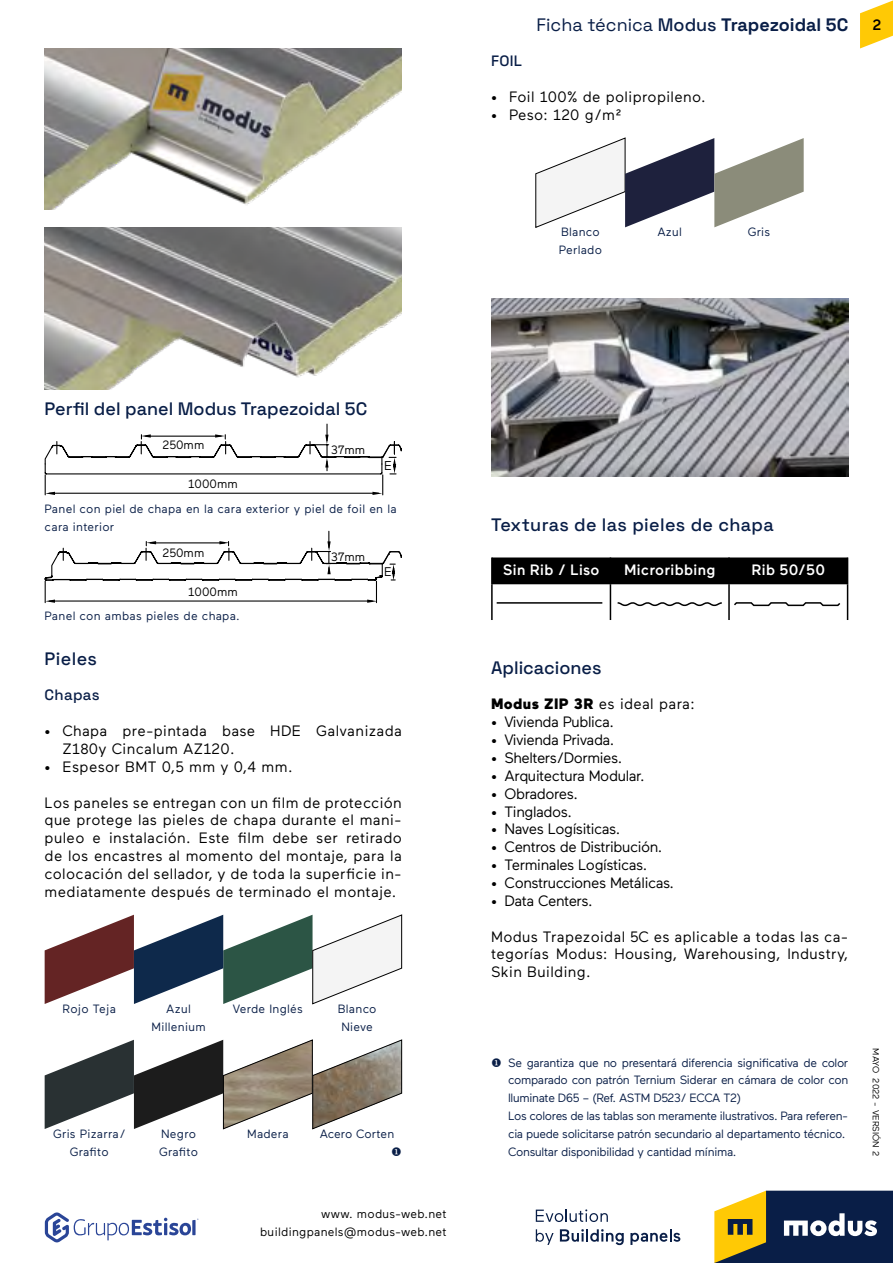
<style>
.page{position:relative;width:893px;height:1263px;background:#fff}
.page>*{position:absolute;margin:0;border:0;box-sizing:border-box;transform-origin:0 0}
.t1{font:500 18px "Space Grotesk";color:#091e47}
.t2{font:700 18px "Space Grotesk";color:#091e47}
.t3{font:500 18px "Space Grotesk";letter-spacing:.02em;color:#091e47}
.t4{font:15px/17.9px "Maax";letter-spacing:.01em;color:#000;text-align:justify}
.t5{font:15px "Maax";letter-spacing:-.03em;color:#000}
.t6{font:500 15px "Maax";letter-spacing:.02em;color:#fff}
.t7{font:500 15px "Space Grotesk";letter-spacing:.02em;color:#091e47}
.t8{font:500 15px "Maax";color:#000}
.t9{font:12.75px "Maax";color:#000}
.t10{font:12.45px "Maax";color:#000}
.t11{font:12px/17.9px "Maax";letter-spacing:-.025em;color:#091e47}
.t12{font:12px/17.9px "Maax";letter-spacing:.02em;color:#091e47;text-align:center}
.t13{font:12px/17.9px "Maax";letter-spacing:.01em;color:#000;text-align:right}
.t14{font:12px/17.9px "Maax";letter-spacing:.015em;color:#091e47}
.t15{font:12px "Maax";color:#091e47}
.t16{font:12px "Maax";letter-spacing:.025em;color:#091e47}
.t17{font:9px "Maax";color:#000}
.s1{font-weight:400}
.s2{font-weight:500}
.s3{font-weight:900}
</style>
<div class="page">
<svg style="left:860px;top:0;width:33px;height:48px"></svg>
<svg style="left:536px;top:1209px;width:72px;height:13px"></svg>
<svg style="left:536px;top:1229px;width:18px;height:16px"></svg>
<svg style="left:560px;top:1229px;width:64px;height:16px"></svg>
<svg style="left:630px;top:1229px;width:50px;height:16px"></svg>
<svg style="left:714px;top:1191px;width:179px;height:72px"></svg>
<svg style="left:192px;top:1220px;width:4px;height:15px"></svg>
<svg style="left:45px;top:1212px;width:146px;height:30px"></svg>
<img style="left:45px;top:48px;width:357px;height:161px">
<img style="left:45px;top:227px;width:357px;height:162px">
<svg style="left:45px;top:914px;width:357px;height:90px"></svg>
<svg style="left:45px;top:1039px;width:357px;height:90px"></svg>
<svg style="left:535px;top:138px;width:269px;height:90px"></svg>
<img style="left:491px;top:298px;width:357px;height:179px">
<hr style="left:491px;top:557px;width:2px;height:27px;background:#000">
<div style="left:492px;top:557px;width:356px;height:27px;background:#000"></div>
<hr style="left:491px;top:584px;width:2px;height:36px;background:#000">
<hr style="left:610px;top:584px;width:1px;height:36px;background:#000">
<hr style="left:728px;top:584px;width:2px;height:36px;background:#000">
<hr style="left:847px;top:584px;width:1px;height:36px;background:#000">
<hr style="left:497px;top:602px;width:105px;height:2px;background:#000">
<svg style="left:617px;top:602px;width:105px;height:5px"></svg>
<svg style="left:734px;top:602px;width:107px;height:5px"></svg>
<svg style="left:44px;top:423px;width:358px;height:72px"></svg>
<svg style="left:44px;top:531px;width:358px;height:73px"></svg>
<p class="t2" style="left:536px;top:11px;width:313px"><span class="s1">Ficha técnica</span> <span class="s2">Modus</span> Trapezoidal 5C</p>
<p class="t7" style="left:491px;top:50px;width:32px">FOIL</p>
<p class="t4" style="left:491px;top:88px;width:216px">• Foil 100% de polipropileno.</p>
<p class="t4" style="left:491px;top:106px;width:132px">• Peso: 120 g/m²</p>
<p class="t8" style="left:872px;top:17px;width:11px">2</p>
<p class="t12" style="left:559px;top:223px;width:45px;text-align:left">Blanco<br>Perlado</p>
<p class="t11" style="left:657px;top:223px;width:26px">Azul</p>
<p class="t11" style="left:748px;top:223px;width:24px">Gris</p>
<p class="t1" style="left:45px;top:395px;width:324px">Perfil del panel Modus Trapezoidal 5C</p>
<p class="t13" style="left:163px;top:437px;width:43px">250mm</p>
<p class="t13" style="left:331px;top:441px;width:36px">37mm</p>
<p class="t9" style="left:384px;top:459px;width:9px">E</p>
<p class="t12" style="left:45px;top:500px;width:353px;text-align:left">Panel con piel de chapa en la cara exterior y piel de foil en la cara interior</p>
<p class="t13" style="left:188px;top:475px;width:51px">1000mm</p>
<p class="t13" style="left:163px;top:544px;width:43px">250mm</p>
<p class="t13" style="left:188px;top:583px;width:51px">1000mm</p>
<p class="t12" style="left:45px;top:607px;width:197px">Panel con ambas pieles de chapa.</p>
<p class="t13" style="left:331px;top:548px;width:36px">37mm</p>
<p class="t10" style="left:384px;top:565px;width:9px">E</p>
<p class="t1" style="left:45px;top:645px;width:54px">Pieles</p>
<p class="t7" style="left:45px;top:684px;width:57px">Chapas</p>
<p class="t4" style="left:63px;top:722px;width:341px;text-indent:-18px">• Chapa pre-pintada base HDE Galvanizada<br>Z180y Cincalum AZ120.</p>
<p class="t4" style="left:45px;top:758px;width:249px">• Espesor BMT 0,5 mm y 0,4 mm.</p>
<p class="t4" style="left:45px;top:794px;width:359px">Los paneles se entregan con un film de protección que protege las pieles de chapa durante el mani&shy;puleo e instalación. Este film debe ser retirado de los encastres al momento del montaje, para la colocación del sellador, y de toda la superficie in&shy;mediatamente después de terminado el montaje.</p>
<p class="t12" style="left:63px;top:1000px;width:55px">Rojo Teja</p>
<p class="t11" style="left:166px;top:1000px;width:26px">Azul</p>
<p class="t12" style="left:233px;top:1000px;width:72px">Verde Inglés</p>
<p class="t16" style="left:152px;top:1020px;width:56px">Millenium</p>
<p class="t12" style="left:338px;top:1000px;width:40px">Blanco<br>Nieve</p>
<p class="t12" style="left:53px;top:1125px;width:74px">Gris Pizarra/<br>Grafito</p>
<p class="t11" style="left:247px;top:1125px;width:43px">Madera</p>
<p class="t15" style="left:320px;top:1127px;width:76px">Acero Corten</p>
<p class="t14" style="left:159px;top:1125px;width:40px">Negro<br>Grafito</p>
<p class="t13" style="left:260px;top:1205px;width:188px">www. modus-web.net buildingpanels@modus-web.net</p>
<p class="t3" style="left:491px;top:511px;width:284px">Texturas de las pieles de chapa</p>
<p class="t6" style="left:503px;top:562px;width:98px">Sin Rib / Liso</p>
<p class="t6" style="left:624px;top:562px;width:93px">Microribbing</p>
<p class="t6" style="left:751px;top:562px;width:75px">Rib 50/50</p>
<p class="t1" style="left:491px;top:654px;width:112px">Aplicaciones</p>
<p class="t4" style="left:491px;top:695px;width:205px"><span class="s3">Modus ZIP 3R</span> es ideal para:</p>
<p class="t5" style="left:491px;top:714px;width:125px">• Vivienda Publica.</p>
<p class="t5" style="left:491px;top:732px;width:125px">• Vivienda Privada.</p>
<p class="t5" style="left:491px;top:750px;width:133px">• Shelters/Dormies.</p>
<p class="t5" style="left:491px;top:767px;width:155px">• Arquitectura Modular.</p>
<p class="t5" style="left:491px;top:785px;width:88px">• Obradores.</p>
<p class="t5" style="left:491px;top:803px;width:82px">• Tinglados.</p>
<p class="t5" style="left:491px;top:821px;width:131px">• Naves Logísiticas.</p>
<p class="t5" style="left:491px;top:839px;width:173px">• Centros de Distribución.</p>
<p class="t5" style="left:491px;top:857px;width:158px">• Terminales Logísticas.</p>
<p class="t5" style="left:491px;top:875px;width:184px">• Construcciones Metálicas.</p>
<p class="t5" style="left:491px;top:892px;width:103px">• Data Centers.</p>
<p class="t4" style="left:491px;top:928px;width:359px">Modus Trapezoidal 5C es aplicable a todas las ca&shy;tegorías Modus: Housing, Warehousing, Industry, Skin Building.</p>
<p class="t11" style="left:508px;top:1053px;width:342px;text-indent:-17px">◆ Se garantiza que no presentará diferencia significativa de color comparado con patrón Ternium Siderar en cámara de color con Iluminate D65 – (Ref. ASTM D523/ ECCA T2)<br>Los colores de las tablas son meramente ilustrativos. Para referen&shy;cia puede solicitarse patrón secundario al departamento técnico.<br>Consultar disponibilidad y cantidad mínima.</p>
<p class="t17" style="left:881px;top:1048px;width:109px;rotate:90deg">MAYO 2022 - VERSIÓN 2</p>
</div>
